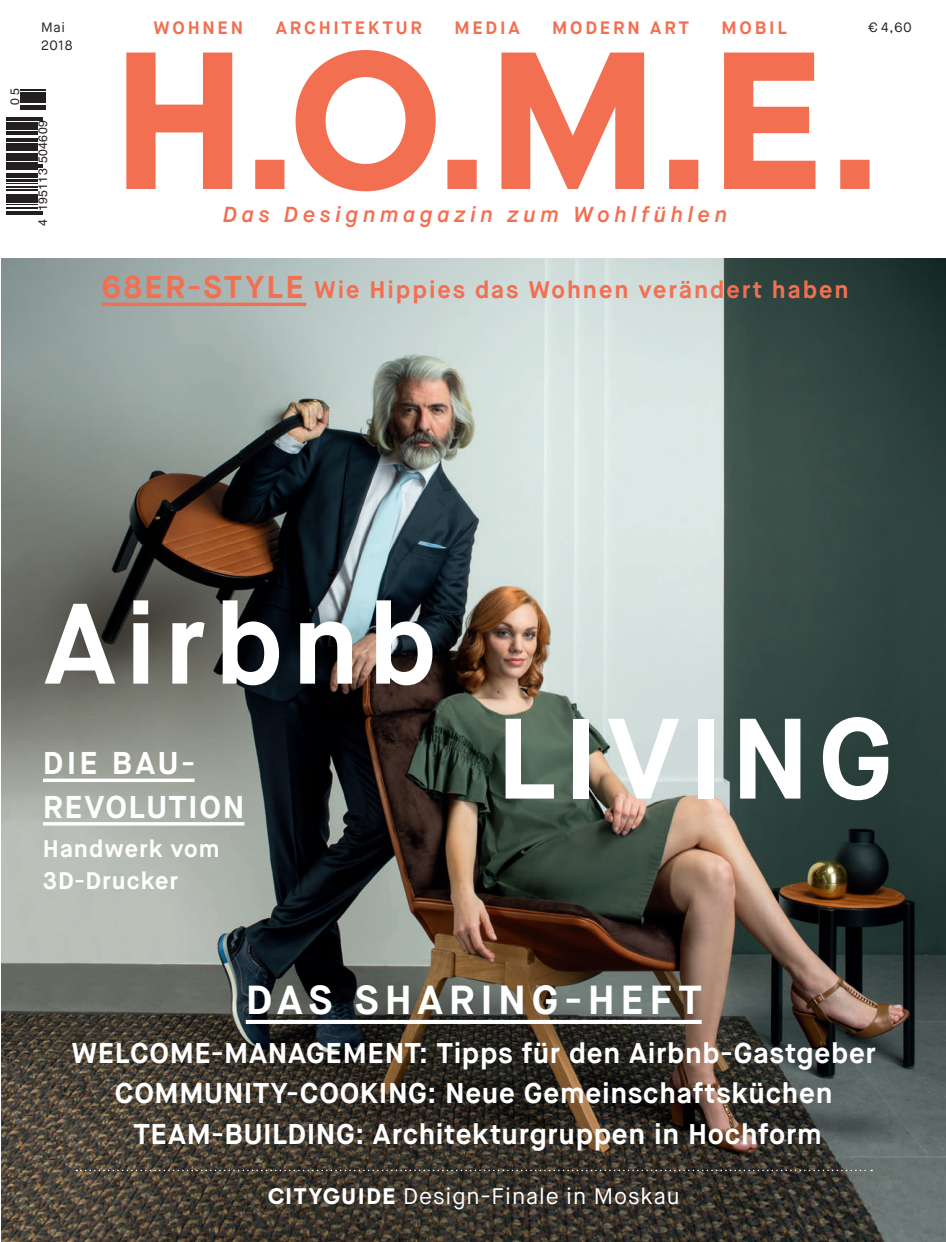
<style>
.page{position:relative;width:946px;height:1242px;background:#fff}
.page>*{position:absolute;margin:0;border:0;box-sizing:border-box;transform-origin:0 0}
.t1{font:700 114px "Maison Neue";letter-spacing:.075em;color:#fff}
.t2{font:700 40.5px "Maison Neue";letter-spacing:.14em;color:#fff}
.t3{font:700 31.5px/43.5px "Maison Neue";letter-spacing:.05em;color:#fff}
.t4{font:700 28.5px/40.5px "Maison Neue";letter-spacing:.025em;color:#fff;text-align:center}
.t5{font:700 24px "Maison Neue";letter-spacing:.08em;color:#f36f51}
.t6{font:700 24px/31.5px "Maison Neue";letter-spacing:.04em;color:#fff}
.t7{font:22.5px "Maison Neue";letter-spacing:.04em;color:#fff}
.t8{font:italic 600 21.75px "Maison Neue";letter-spacing:.21em;color:#f36f51}
.t9{font:700 18px "Maison Neue";letter-spacing:.155em;color:#f36f51}
.t10{font:13.5px/18px "Maison Neue";letter-spacing:.03em;color:#231f20}
.t11{font:12.3px "Helvetica";letter-spacing:.025em;color:#231f20}
.s1{font-size:31.5px}
.s2{font-family:"Maison Home";font-weight:900}
</style>
<div class="page">
<img style="left:2px;top:258px;width:943px;height:984px">
<svg style="left:126px;top:50px;width:743px;height:141px"></svg>
<svg style="left:76px;top:1169px;width:796px;height:2px;background:#5e5a53"></svg>
<hr style="left:246px;top:1020px;width:455px;height:4px;background:#fff">
<svg style="left:43px;top:778px;width:151px;height:4px"></svg>
<hr style="left:43px;top:822px;width:201px;height:3px;background:#fff">
<svg style="left:6px;top:90px;width:40px;height:124px"></svg>
<hr style="left:6px;top:214px;width:37px;height:1px;background:#231f20">
<hr style="left:6px;top:211px;width:37px;height:1px;background:#231f20">
<hr style="left:6px;top:207px;width:32px;height:2px;background:#231f20">
<hr style="left:6px;top:204px;width:32px;height:1px;background:#231f20">
<hr style="left:6px;top:201px;width:32px;height:1px;background:#231f20">
<hr style="left:6px;top:197px;width:32px;height:3px;background:#231f20">
<hr style="left:6px;top:194px;width:32px;height:2px;background:#231f20">
<hr style="left:6px;top:190px;width:32px;height:1px;background:#231f20">
<hr style="left:6px;top:186px;width:32px;height:2px;background:#231f20">
<hr style="left:6px;top:183px;width:32px;height:1px;background:#231f20">
<hr style="left:6px;top:180px;width:32px;height:2px;background:#231f20">
<hr style="left:6px;top:176px;width:32px;height:2px;background:#231f20">
<hr style="left:6px;top:173px;width:32px;height:2px;background:#231f20">
<hr style="left:6px;top:168px;width:32px;height:1px;background:#231f20">
<hr style="left:6px;top:166px;width:37px;height:1px;background:#231f20">
<hr style="left:6px;top:164px;width:37px;height:1px;background:#231f20">
<hr style="left:6px;top:162px;width:32px;height:1px;background:#231f20">
<hr style="left:6px;top:157px;width:32px;height:3px;background:#231f20">
<hr style="left:6px;top:153px;width:32px;height:3px;background:#231f20">
<hr style="left:6px;top:150px;width:32px;height:1px;background:#231f20">
<hr style="left:6px;top:148px;width:32px;height:1px;background:#231f20">
<hr style="left:6px;top:144px;width:32px;height:3px;background:#231f20">
<hr style="left:6px;top:141px;width:32px;height:1px;background:#231f20">
<hr style="left:6px;top:139px;width:32px;height:1px;background:#231f20">
<hr style="left:6px;top:131px;width:32px;height:3px;background:#231f20">
<hr style="left:6px;top:128px;width:32px;height:1px;background:#231f20">
<hr style="left:6px;top:124px;width:32px;height:3px;background:#231f20">
<hr style="left:6px;top:122px;width:32px;height:1px;background:#231f20">
<hr style="left:6px;top:119px;width:37px;height:1px;background:#231f20">
<hr style="left:6px;top:117px;width:37px;height:1px;background:#231f20">
<svg style="left:20px;top:109px;width:26px;height:1px"></svg>
<hr style="left:20px;top:106px;width:26px;height:2px;background:#231f20">
<hr style="left:20px;top:101px;width:26px;height:2px;background:#231f20">
<svg style="left:20px;top:97px;width:26px;height:3px"></svg>
<hr style="left:20px;top:92px;width:26px;height:3px;background:#231f20">
<svg style="left:20px;top:89px;width:26px;height:1px"></svg>
<hr style="left:101px;top:303px;width:205px;height:3px;background:#f36f51">
<p class="t11" style="left:4px;top:105px;width:18px;rotate:-90deg">05</p>
<p class="t10" style="left:41px;top:18px;width:33px">Mai<br>2018</p>
<p class="t11" style="left:32px;top:226px;width:107px;rotate:-90deg">4 195113 504609</p>
<p class="t9" style="left:153px;top:16px;width:91px">WOHNEN</p>
<p class="t9" style="left:276px;top:16px;width:148px">ARCHITEKTUR</p>
<p class="t9" style="left:454px;top:16px;width:67px">MEDIA</p>
<p class="t9" style="left:552px;top:16px;width:138px">MODERN ART</p>
<p class="t9" style="left:721px;top:16px;width:67px">MOBIL</p>
<p class="t10" style="left:867px;top:18px;width:46px">€ 4,60</p>
<p class="t8" style="left:223px;top:200px;width:505px">Das Designmagazin zum Wohlfühlen</p>
<p class="t5" style="left:101px;top:275px;width:748px"><span class="s1">68ER-STYLE</span> Wie Hippies das Wohnen verändert haben</p>
<h1 class="t1" style="left:44px;top:571px;width:394px">Airbnb</h1>
<p class="t3" style="left:43px;top:742px;width:203px">DIE BAU-<br>REVOLUTION</p>
<p class="t6" style="left:43px;top:833px;width:178px">Handwerk vom<br>3D-Drucker</p>
<h1 class="t1" style="left:496px;top:686px;width:398px">LIVING</h1>
<h2 class="t2" style="left:246px;top:974px;width:457px">DAS SHARING-HEFT</h2>
<p class="t4" style="left:71px;top:1033px;width:806px">WELCOME-MANAGEMENT: Tipps für den Airbnb-Gastgeber<br>COMMUNITY-COOKING: Neue Gemeinschaftsküchen<br>TEAM-BUILDING: Architekturgruppen in Hochform</p>
<p class="t7" style="left:268px;top:1182px;width:413px"><span class="s2">CITYGUIDE</span> Design-Finale in Moskau</p>
</div>
